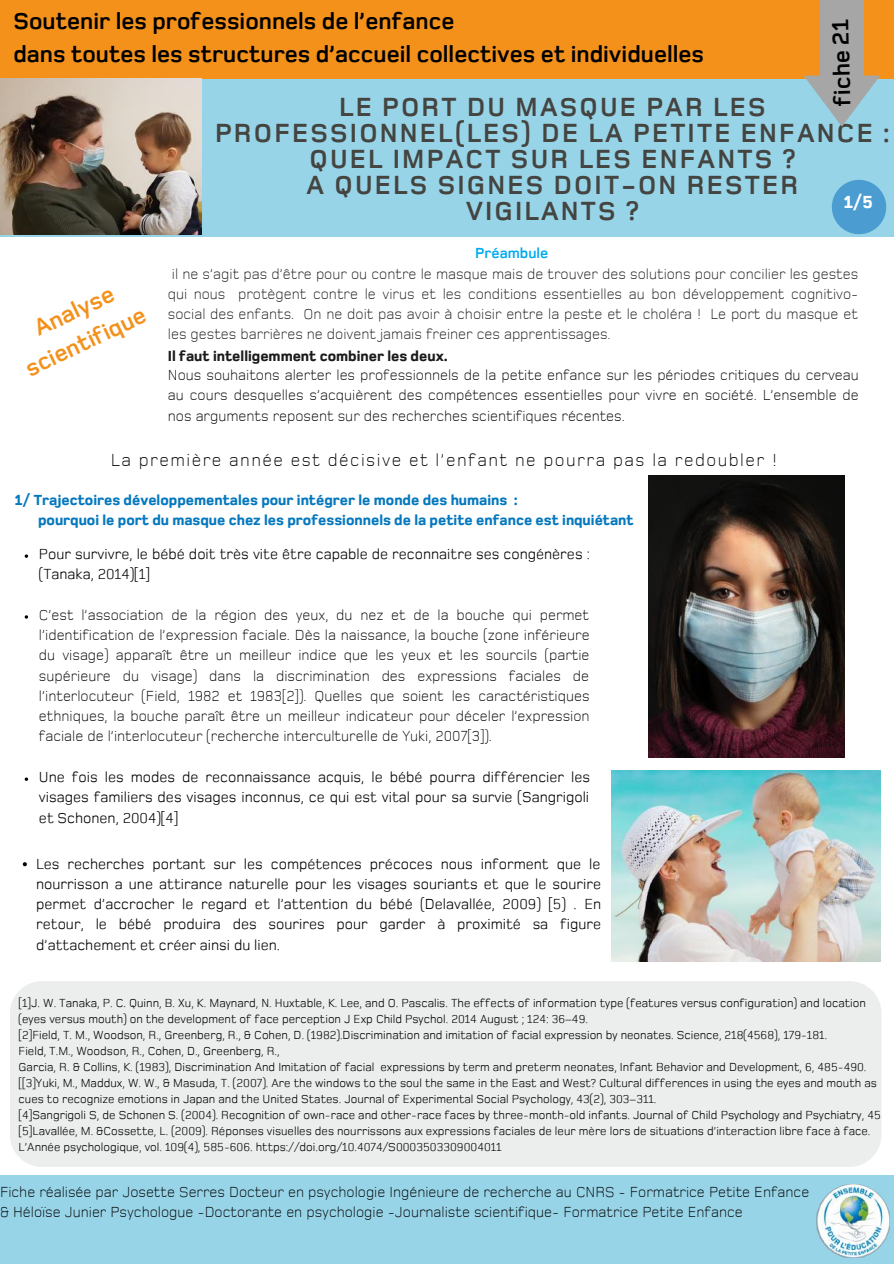
<style>
.page{position:relative;width:894px;height:1264px;background:#fff}
.page>*{position:absolute;margin:0;border:0;box-sizing:border-box;transform-origin:0 0}
.t1{font:700 27px/26px "Foundry Monoline";letter-spacing:.08em;color:#444440;text-align:center}
.t2{font:700 24px/32.7px "Foundry Monoline";color:#000}
.t3{font:700 24px/32.7px "Foundry Monoline";color:#f3911b;text-align:center}
.t4{font:300 18px "Foundry Monoline";letter-spacing:.08em;color:#000}
.t5{font:800 18px "Foundry Monoline";color:#fff}
.t6{font:300 15px/20.2px "Foundry Monoline";color:#000;text-align:justify}
.t7{font:15px/20.2px "Foundry Monoline";color:#000;text-align:justify}
.t8{font:300 15px/20.2px "Foundry Monoline";color:#1b1b1b;text-align:justify}
.t9{font:800 15px/20.2px "Foundry Monoline";color:#0578be}
.t10{font:800 15px "Foundry Monoline";color:#1b1b1b}
.t11{font:700 15px "Foundry Monoline";color:#00acef}
.t12{font:12px/16px "Foundry Monoline";color:#000}
</style>
<div class="page">
<div style="left:0;top:0;width:893px;height:237px;background:#98d4e8"></div>
<div style="left:0;top:1175px;width:893px;height:88px;background:#98d4e8"></div>
<div style="left:0;top:0;width:893px;height:78px;background:#f3911b"></div>
<img style="left:816px;top:1184px;width:73px;height:73px">
<svg style="left:803px;top:0;width:77px;height:127px"></svg>
<img style="left:611px;top:770px;width:269px;height:191px">
<img style="left:0;top:78px;width:202px;height:157px">
<div style="left:10px;top:981px;width:871px;height:185px;background:#eceded;border-radius:32px"></div>
<svg style="left:832px;top:180px;width:53px;height:54px"></svg>
<img style="left:648px;top:475px;width:196px;height:282px">
<svg style="left:25px;top:554px;width:3px;height:4px"></svg>
<svg style="left:25px;top:777px;width:3px;height:4px"></svg>
<svg style="left:23px;top:862px;width:4px;height:4px"></svg>
<h2 class="t2" style="left:13px;top:6px;width:692px">Soutenir les professionnels de l’enfance<br>dans toutes les structures d’accueil collectives et individuelles</h2>
<h2 class="t2" style="left:826px;top:106px;width:88px;rotate:-91deg">fci he21</h2>
<h1 class="t1" style="left:215px;top:95px;width:676px">LE PORT DU MASQUE PAR LES<br>PROFESSIONNEL(LES) DE LA PETITE ENFANCE :<br>QUEL IMPACT SUR LES ENFANTS ?<br>A QUELS SIGNES DOIT-ON RESTER<br>VIGILANTS ?</h1>
<h3 class="t5" style="left:843px;top:191px;width:31px">1/5</h3>
<h2 class="t3" style="left:6px;top:325px;width:132px;rotate:-25deg">Analyse scientifique</h2>
<p class="t11" style="left:475px;top:246px;width:75px">Préambule</p>
<p class="t8" style="left:168px;top:264px;width:692px">il ne s’agit pas d’être pour ou contre le masque mais de trouver des solutions pour concilier les gestes qui nous protègent contre le virus et les conditions essentielles au bon développement cognitivo&shy;social des enfants. On ne doit pas avoir à choisir entre la peste et le choléra ! Le port du masque et les gestes barrières ne doivent jamais freiner ces apprentissages.</p>
<p class="t10" style="left:168px;top:347px;width:281px">Il faut intelligemment combiner les deux.</p>
<p class="t6" style="left:168px;top:365px;width:692px">Nous souhaitons alerter les professionnels de la petite enfance sur les périodes critiques du cerveau au cours desquelles s’acquièrent des compétences essentielles pour vivre en société. L’ensemble de nos arguments reposent sur des recherches scientifiques récentes.</p>
<h3 class="t4" style="left:111px;top:452px;width:667px">La première année est décisive et l’enfant ne pourra pas la redoubler !</h3>
<p class="t9" style="left:38px;top:490px;width:597px;text-indent:-23px">1/ Trajectoires développementales pour intégrer le monde des humains :<br>pourquoi le port du masque chez les professionnels de la petite enfance est inquiétant</p>
<p class="t7" style="left:39px;top:544px;width:552px">Pour survivre, le bébé doit très vite être capable de reconnaitre ses congénères : (Tanaka, 2014)[1]</p>
<p class="t6" style="left:39px;top:605px;width:552px">C’est l’association de la région des yeux, du nez et de la bouche qui permet l’identification de l’expression faciale. Dès la naissance, la bouche (zone inférieure du visage) apparaît être un meilleur indice que les yeux et les sourcils (partie supérieure du visage) dans la discrimination des expressions faciales de l’interlocuteur (Field, 1982 et 1983[2]). Quelles que soient les caractéristiques ethniques, la bouche paraît être un meilleur indicateur pour déceler l’expression faciale de l’interlocuteur (recherche interculturelle de Yuki, 2007[3]).</p>
<p class="t7" style="left:39px;top:767px;width:552px">Une fois les modes de reconnaissance acquis, le bébé pourra différencier les visages familiers des visages inconnus, ce qui est vital pour sa survie (Sangrigoli et Schonen, 2004)[4]</p>
<p class="t7" style="left:36px;top:854px;width:566px">Les recherches portant sur les compétences précoces nous informent que le nourrisson a une attirance naturelle pour les visages souriants et que le sourire permet d’accrocher le regard et l’attention du bébé (Delavallée, 2009) [5) . En retour, le bébé produira des sourires pour garder à proximité sa figure d’attachement et créer ainsi du lien.</p>
<p class="t12" style="left:19px;top:995px;width:863px">[1]J. W. Tanaka, P. C. Quinn, B. Xu, K. Maynard, N. Huxtable, K. Lee, and O. Pascalis. The effects of information type (features versus configuration) and location (eyes versus mouth) on the development of face perception J Exp Child Psychol. 2014 August ; 124: 36–49.<br>[2]Field, T. M., Woodson, R., Greenberg, R., &amp; Cohen, D. (1982).Discrimination and imitation of facial expression by neonates. Science, 218(4568), 179-181.<br>Field, T.M., Woodson, R., Cohen, D., Greenberg, R.,<br>Garcia, R. &amp; Collins, K. (1983), Discrimination And Imitation of facial expressions by term and preterm neonates, Infant Behavior and Development, 6, 485-490. [[3]Yuki, M., Maddux, W. W., &amp; Masuda, T. (2007). Are the windows to the soul the same in the East and West? Cultural differences in using the eyes and mouth as cues to recognize emotions in Japan and the United States. Journal of Experimental Social Psychology, 43(2), 303–311.<br>[4]Sangrigoli S, de Schonen S. (2004). Recognition of own-race and other-race faces by three-month-old infants. Journal of Child Psychology and Psychiatry, 45 [5]Lavallée, M. &amp;Cossette, L. (2009). Réponses visuelles des nourrissons aux expressions faciales de leur mère lors de situations d’interaction libre face à face.<br>L’Année psychologique, vol. 109(4), 585-606. https://doi.org/10.4074/S0003503309004011</p>
<p class="t6" style="left:0;top:1182px;width:810px">Fiche réalisée par Josette Serres Docteur en psychologie Ingénieure de recherche au CNRS - Formatrice Petite Enfance &amp; Héloïse Junier Psychologue -Doctorante en psychologie -Journaliste scientifique- Formatrice Petite Enfance</p>
</div>
